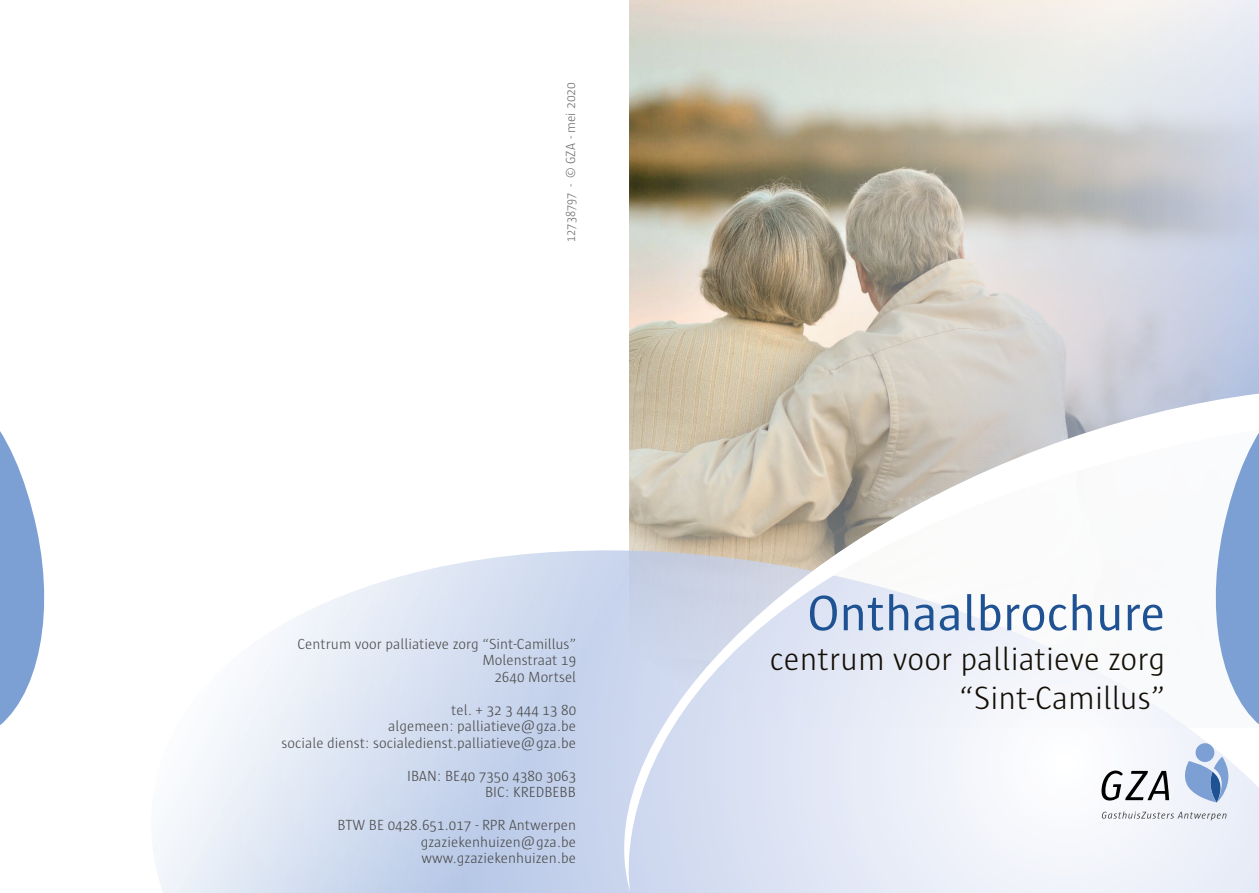
<style>
.page{position:relative;width:1259px;height:893px;background:#fff}
.page>*{position:absolute;margin:0;border:0;box-sizing:border-box;transform-origin:0 0}
.t1{font:51px "Sun";color:#1e5293}
.t2{font:300 33px/39.6px "Sun";color:#140f06;text-align:right}
.t3{font:300 15px/16.5px "Sun";color:#4a4a49;text-align:right}
.t4{font:300 13.5px "Sun";letter-spacing:.005em;color:#706f6f;scale:.9 1}
</style>
<div class="page">
<img style="left:629px;top:0;width:630px;height:327px">
<svg style="left:155px;top:551px;width:1104px;height:342px"></svg>
<svg style="left:575px;top:327px;width:684px;height:565px"></svg>
<svg style="left:0;top:431px;width:45px;height:294px"></svg>
<svg style="left:1202px;top:400px;width:57px;height:338px"></svg>
<svg style="left:1101px;top:811px;width:125px;height:9px"></svg>
<svg style="left:1100px;top:771px;width:69px;height:29px"></svg>
<div style="left:1195px;top:743px;width:19px;height:19px;background:#7ca0d4;border-radius:50%"></div>
<svg style="left:1180px;top:757px;width:48px;height:45px"></svg>
<p class="t4" style="left:563px;top:242px;width:179px;rotate:-90deg">12738797 - © GZA - mei 2020</p>
<p class="t3" style="left:297px;top:636px;width:280px">Centrum voor palliatieve zorg “Sint-Camillus”<br>Molenstraat 19<br>2640 Mortsel</p>
<p class="t3" style="left:282px;top:702px;width:296px">tel. + 32 3 444 13 80<br>algemeen: palliatieve@gza.be<br>sociale dienst: socialedienst.palliatieve@gza.be</p>
<p class="t3" style="left:407px;top:768px;width:170px">IBAN: BE40 7350 4380 3063<br>BIC: KREDBEBB</p>
<p class="t3" style="left:421px;top:817px;width:157px;text-align:justify;text-indent:-83px">BTW BE 0428.651.017 - RPR Antwerpen gzaziekenhuizen@gza.be www.gzaziekenhuizen.be</p>
<h1 class="t1" style="left:807px;top:586px;width:359px">Onthaalbrochure</h1>
<h2 class="t2" style="left:769px;top:639px;width:397px">centrum voor palliatieve zorg “Sint-Camillus”</h2>
</div>
